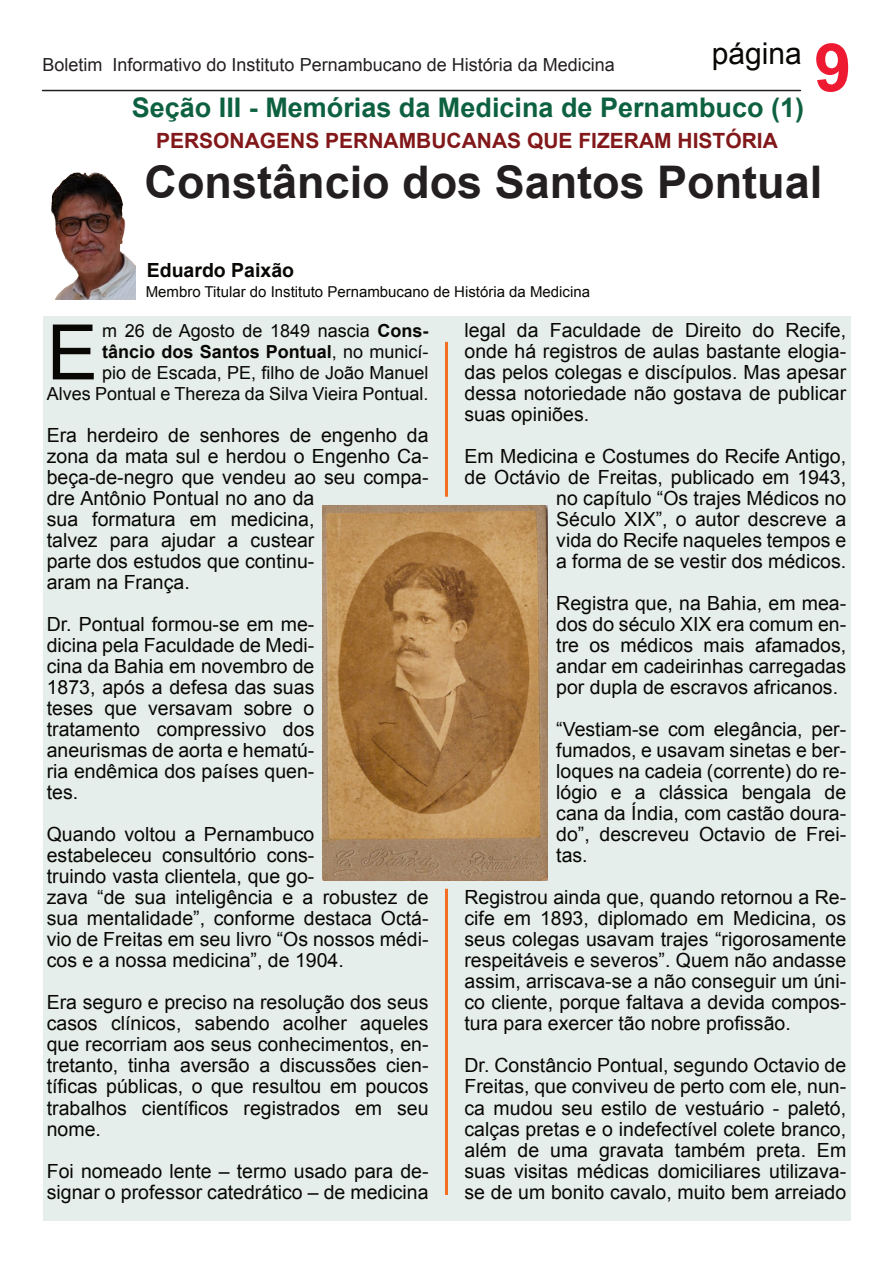
<style>
.page{position:relative;width:893px;height:1263px;background:#fff}
.page>*{position:absolute;margin:0;border:0;box-sizing:border-box;transform-origin:0 0}
.t1{font:76.65px "Arial";color:#080704}
.t2{font:700 66.75px "Arial";color:#ed1a32}
.t3{font:700 45px "Arial";color:#231f20}
.t4{font:30px "Arial";color:#080704}
.t5{font:700 27px "Arial";color:#0d6140}
.t6{font:700 21px "Arial";color:#82181a}
.t7{font:19.5px/21px "Arial";color:#080704;text-align:justify}
.t8{font:700 19.5px "Arial";color:#080704}
.t9{font:18px/21px "Arial";color:#080704;text-align:right}
.t10{font:18px "Arial";color:#231f20}
.t11{font:15px "Arial";color:#080704}
.s1{font-weight:700}
</style>
<div class="page">
<hr style="left:43px;top:90px;width:757px;height:1px;background:#231f20">
<div style="left:43px;top:316px;width:807px;height:904px;background:#e5eeeb"></div>
<hr style="left:445px;top:342px;width:3px;height:155px;background:#f36f21">
<hr style="left:445px;top:889px;width:3px;height:306px;background:#f36f21">
<img style="left:323px;top:505px;width:225px;height:375px">
<img style="left:51px;top:172px;width:84px;height:127px">
<p class="t10" style="left:43px;top:58px;width:574px">Boletim Informativo do Instituto Pernambucano de História da Medicina</p>
<h3 class="t4" style="left:712px;top:42px;width:92px">página</h3>
<h3 class="t5" style="left:132px;top:98px;width:674px">Seção III - Memórias da Medicina de Pernambuco (1)</h3>
<p class="t6" style="left:156px;top:132px;width:623px">PERSONAGENS PERNAMBUCANAS QUE FIZERAM HISTÓRIA</p>
<h2 class="t2" style="left:814px;top:43px;width:39px">9</h2>
<h3 class="t3" style="left:145px;top:165px;width:679px">Constâncio dos Santos Pontual</h3>
<p class="t8" style="left:147px;top:263px;width:149px">Eduardo Paixão</p>
<p class="t11" style="left:146px;top:287px;width:446px">Membro Titular do Instituto Pernambucano de História da Medicina</p>
<h1 class="t1" style="left:47px;top:324px;width:53px">E</h1>
<p class="t9" style="left:47px;top:322px;width:383px">m 26 de Agosto de 1849 nascia <span class="s1">Cons&shy;tâncio dos Santos Pontual</span>, no municí-<br>pio de Escada, PE, filho de João Manuel<br>Alves Pontual e Thereza da Silva Vieira Pontual.</p>
<p class="t7" style="left:47px;top:427px;width:383px;text-align:left">Era herdeiro de senhores de engenho da zona da mata sul e herdou o Engenho Ca&shy;beça-de-negro que vendeu ao seu compa&shy;dre Antônio Pontual no ano da<br>sua formatura em medicina,<br>talvez para ajudar a custear<br>parte dos estudos que continu-<br>aram na França.</p>
<p class="t7" style="left:47px;top:616px;width:269px">Dr. Pontual formou-se em me&shy;dicina pela Faculdade de Medi&shy;cina da Bahia em novembro de 1873, após a defesa das suas teses que versavam sobre o tratamento compressivo dos aneurismas de aorta e hematú&shy;ria endêmica dos países quen&shy;tes.</p>
<p class="t7" style="left:47px;top:826px;width:383px;text-align:left">Quando voltou a Pernambuco<br>estabeleceu consultório cons-<br>truindo vasta clientela, que go-<br>zava “de sua inteligência e a robustez de sua mentalidade”, conforme destaca Octá&shy;vio de Freitas em seu livro “Os nossos médi&shy;cos e a nossa medicina”, de 1904.</p>
<p class="t7" style="left:47px;top:994px;width:383px">Era seguro e preciso na resolução dos seus casos clínicos, sabendo acolher aqueles que recorriam aos seus conhecimentos, en&shy;tretanto, tinha aversão a discussões cien&shy;tíficas públicas, o que resultou em poucos trabalhos científicos registrados em seu nome.</p>
<p class="t7" style="left:47px;top:1162px;width:383px">Foi nomeado lente – termo usado para de&shy;signar o professor catedrático – de medicina</p>
<p class="t7" style="left:464px;top:322px;width:383px">legal da Faculdade de Direito do Recife, onde há registros de aulas bastante elogia&shy;das pelos colegas e discípulos. Mas apesar dessa notoriedade não gostava de publicar suas opiniões.</p>
<p class="t7" style="left:464px;top:448px;width:383px;text-align:right">Em Medicina e Costumes do Recife Antigo, de Octávio de Freitas, publicado em 1943, no capítulo “Os trajes Médicos no<br>Século XIX”, o autor descreve a<br>vida do Recife naqueles tempos e<br>a forma de se vestir dos médicos.</p>
<p class="t7" style="left:556px;top:595px;width:291px">Registra que, na Bahia, em mea&shy;dos do século XIX era comum en&shy;tre os médicos mais afamados, andar em cadeirinhas carregadas por dupla de escravos africanos.</p>
<p class="t7" style="left:556px;top:721px;width:291px">“Vestiam-se com elegância, per&shy;fumados, e usavam sinetas e ber&shy;loques na cadeia (corrente) do re&shy;lógio e a clássica bengala de cana da Índia, com castão doura&shy;do”, descreveu Octavio de Frei&shy;tas.</p>
<p class="t7" style="left:464px;top:889px;width:383px">Registrou ainda que, quando retornou a Re&shy;cife em 1893, diplomado em Medicina, os seus colegas usavam trajes “rigorosamente respeitáveis e severos”. Quem não andasse assim, arriscava-se a não conseguir um úni&shy;co cliente, porque faltava a devida compos&shy;tura para exercer tão nobre profissão.</p>
<p class="t7" style="left:464px;top:1057px;width:383px">Dr. Constâncio Pontual, segundo Octavio de Freitas, que conviveu de perto com ele, nun&shy;ca mudou seu estilo de vestuário - paletó, calças pretas e o indefectível colete branco, além de uma gravata também preta. Em suas visitas médicas domiciliares utilizava&shy;se de um bonito cavalo, muito bem arreiado</p>
</div>
